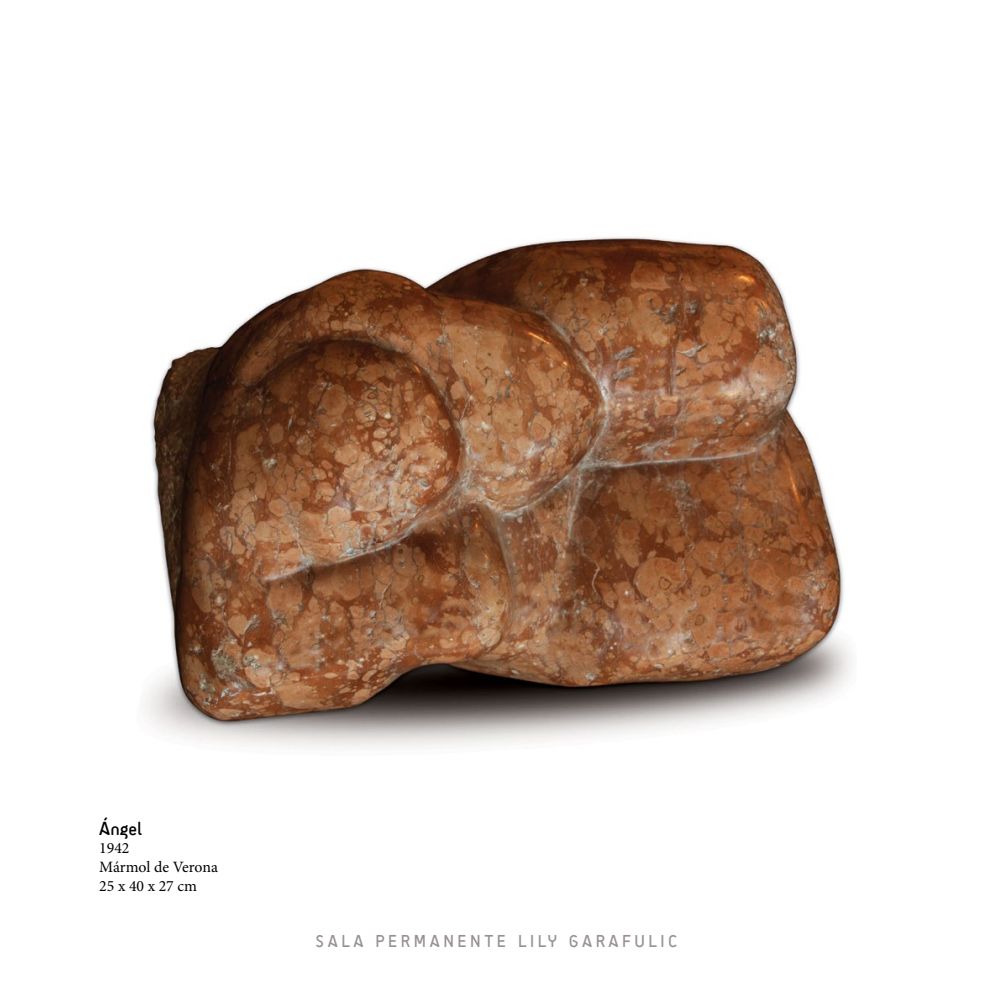
<style>
.page{position:relative;width:993px;height:993px;background:#fff}
.page>*{position:absolute;margin:0;border:0;box-sizing:border-box;transform-origin:0 0}
.t1{font:19.25px "Sci Fly Sans";color:#000}
.t2{font:17.5px "Sci Fly Sans";letter-spacing:.2em;color:#999292}
.t3{font:15.75px/18.9px "Minion Pro";color:#000}
</style>
<div class="page">
<img style="left:145px;top:237px;width:707px;height:511px">
<p class="t1" style="left:99px;top:816px;width:44px">Ángel</p>
<p class="t3" style="left:99px;top:838px;width:120px">1942<br>Mármol de Verona<br>25 x 40 x 27 cm</p>
<p class="t2" style="left:315px;top:930px;width:363px">SALA PERMANENTE LILY GARAFULIC</p>
</div>
